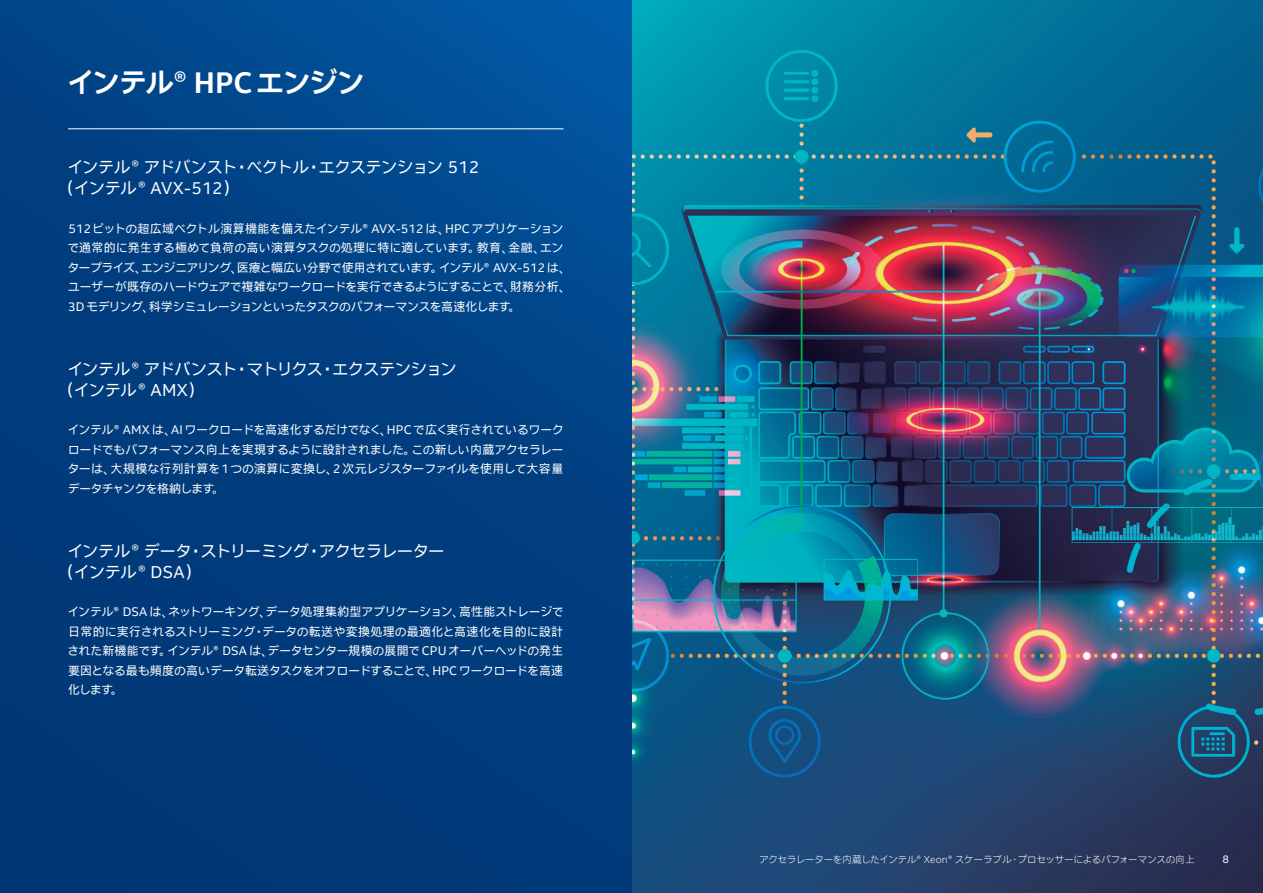
<style>
.page{position:relative;width:1263px;height:893px;background:#fff}
.page>*{position:absolute;margin:0;border:0;box-sizing:border-box;transform-origin:0 0}
.t1{font:700 28.5px "Intel Clear Jpn Prop";color:#fff}
.t2{font:16.5px/21px "Intel Clear Jpn Prop";letter-spacing:.02em;color:#fff}
.t3{font:12px/19.5px "Intel Clear Jpn Prop";letter-spacing:.02em;color:#fff;text-align:justify}
.t4{font:10.5px "Intel Clear Jpn Prop";color:#fff}
.t5{font:300 9.75px "Intel Clear Jpn Prop";letter-spacing:.015em;color:#fff}
</style>
<div class="page">
<img style="left:631px;top:0;width:632px;height:893px">
<svg style="left:0;top:0;width:631px;height:893px;background:#013f82"></svg>
<hr style="left:68px;top:128px;width:495px;height:1px;background:#fff">
<h1 class="t1" style="left:68px;top:63px;width:298px">インテル® HPC エンジン</h1>
<h2 class="t2" style="left:66px;top:157px;width:415px">インテル® アドバンスト・ベクトル・エクステンション 512（インテル® AVX-512）</h2>
<p class="t3" style="left:68px;top:219px;width:498px;text-align:left">512 ビットの超広域ベクトル演算機能を備えたインテル® AVX-512 は、HPC アプリケーションで通常的に発生する極めて負荷の高い演算タスクの処理に特に適しています。教育、金融、エンタープライズ、エンジニアリング、医療と幅広い分野で使用されています。インテル® AVX-512は、ユーザーが既存のハードウェアで複雑なワークロードを実行できるようにすることで、財務分析、3D モデリング、科学シミュレーションといったタスクのパフォーマンスを高速化します。</p>
<h2 class="t2" style="left:66px;top:359px;width:392px">インテル® アドバンスト・マトリクス・エクステンション（インテル® AMX）</h2>
<p class="t3" style="left:68px;top:420px;width:497px">インテル® AMX は、AI ワークロードを高速化するだけでなく、HPC で広く実行されているワークロードでもパフォーマンス向上を実現するように設計されました。この新しい内蔵アクセラレーターは、大規模な行列計算を 1 つの演算に変換し、2 次元レジスターファイルを使用して大容量データチャンクを格納します。</p>
<h2 class="t2" style="left:66px;top:541px;width:380px">インテル® データ・ストリーミング・アクセラレーター（インテル® DSA）</h2>
<p class="t3" style="left:68px;top:602px;width:497px">インテル® DSA は、ネットワーキング、データ処理集約型アプリケーション、高性能ストレージで日常的に実行されるストリーミング・データの転送や変換処理の最適化と高速化を目的に設計された新機能です。インテル® DSA は、データセンター規模の展開で CPU オーバーヘッドの発生要因となる最も頻度の高いデータ転送タスクをオフロードすることで、HPC ワークロードを高速化します。</p>
<p class="t5" style="left:759px;top:853px;width:437px">アクセラレーターを内蔵したインテル® Xeon® スケーラブル・プロセッサーによるパフォーマンスの向上</p>
<p class="t4" style="left:1222px;top:852px;width:8px">8</p>
</div>
